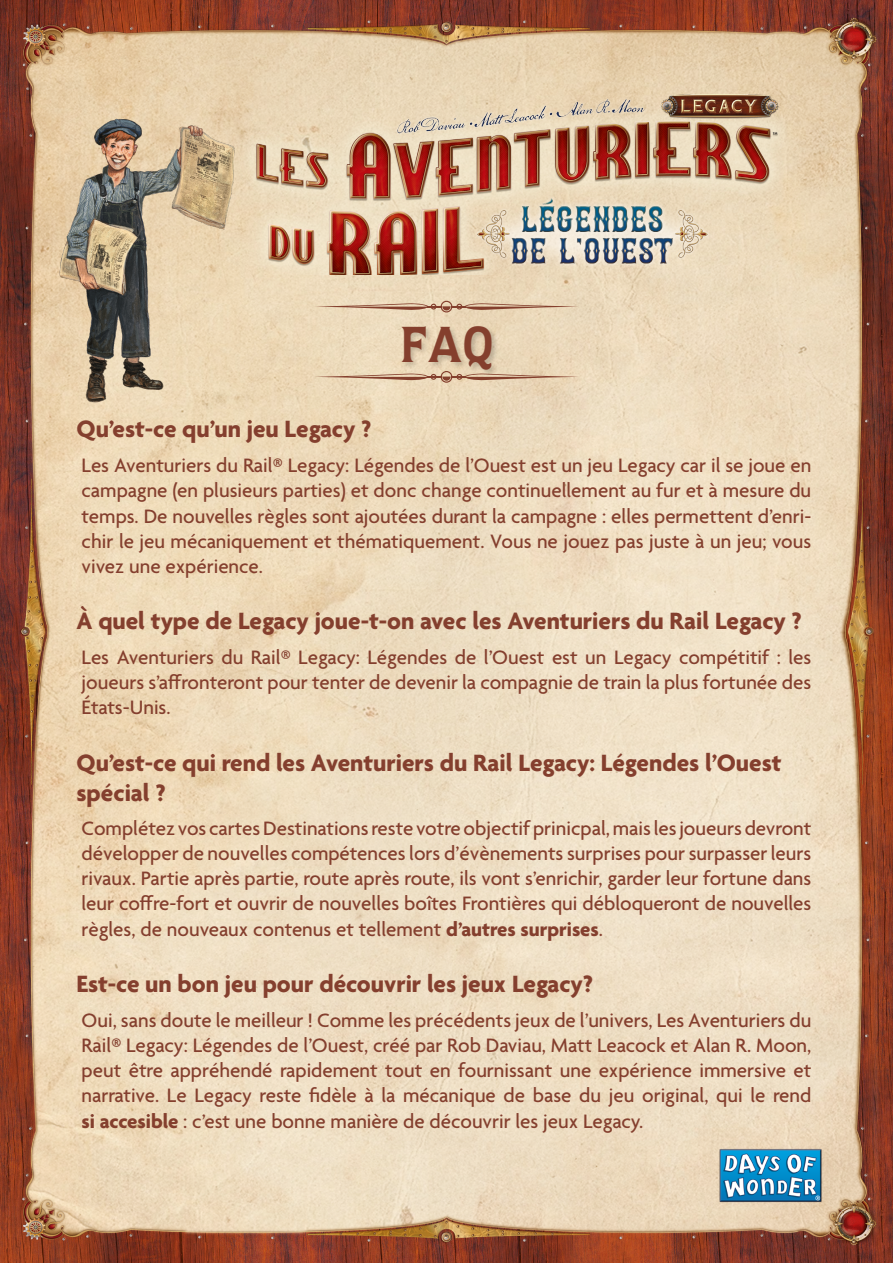
<style>
.page{position:relative;width:893px;height:1263px;background:#fff}
.page>*{position:absolute;margin:0;border:0;box-sizing:border-box;transform-origin:0 0}
.t1{font:700 45px "Quorum";color:#843f2d}
.t2{font:700 25.5px/30.6px "Agenda";color:#843f2e}
.t3{font:500 21px/25.2px "Agenda";color:#843f2e;text-align:justify}
.s1{font-weight:700}
</style>
<div class="page">
<img style="left:0;top:0;width:893px;height:1263px">
<img style="left:229px;top:85px;width:574px;height:189px">
<div style="left:401px;top:325px;width:99px;height:52px;background:#000;opacity:.19"></div>
<svg style="left:310px;top:371px;width:272px;height:12px;background:#d6b99c"></svg>
<svg style="left:310px;top:301px;width:272px;height:11px;background:#d4b79b"></svg>
<img style="left:703px;top:1133px;width:136px;height:86px">
<img style="left:34px;top:109px;width:226px;height:303px">
<h1 class="t1" style="left:400px;top:315px;width:95px">FAQ</h1>
<p class="t2" style="left:77px;top:415px;width:296px">Qu’est-ce qu’un jeu Legacy ?</p>
<p class="t3" style="left:82px;top:454px;width:731px">Les Aventuriers du Rail® Legacy: Légendes de l’Ouest est un jeu Legacy car il se joue en campagne (en plusieurs parties) et donc change continuellement au fur et à mesure du temps. De nouvelles règles sont ajoutées durant la campagne : elles permettent d’enri&shy;chir le jeu mécaniquement et thématiquement. Vous ne jouez pas juste à un jeu; vous vivez une expérience.</p>
<p class="t2" style="left:77px;top:607px;width:727px">À quel type de Legacy joue-t-on avec les Aventuriers du Rail Legacy ?</p>
<p class="t3" style="left:82px;top:646px;width:731px">Les Aventuriers du Rail® Legacy: Légendes de l’Ouest est un Legacy compétitif : les joueurs s’affronteront pour tenter de devenir la compagnie de train la plus fortunée des États-Unis.</p>
<p class="t2" style="left:77px;top:749px;width:706px">Qu’est-ce qui rend les Aventuriers du Rail Legacy: Légendes l’Ouest spécial ?</p>
<p class="t3" style="left:82px;top:817px;width:731px">Complétez vos cartes Destinations reste votre objectif prinicpal, mais les joueurs devront développer de nouvelles compétences lors d’évènements surprises pour surpasser leurs rivaux. Partie après partie, route après route, ils vont s’enrichir, garder leur fortune dans leur coffre-fort et ouvrir de nouvelles boîtes Frontières qui débloqueront de nouvelles règles, de nouveaux contenus et tellement <span class="s1">d’autres surprises</span>.</p>
<p class="t2" style="left:77px;top:970px;width:518px">Est-ce un bon jeu pour découvrir les jeux Legacy?</p>
<p class="t3" style="left:82px;top:1009px;width:731px">Oui, sans doute le meilleur ! Comme les précédents jeux de l’univers, Les Aventuriers du Rail® Legacy: Légendes de l’Ouest, créé par Rob Daviau, Matt Leacock et Alan R. Moon, peut être appréhendé rapidement tout en fournissant une expérience immersive et narrative. Le Legacy reste fidèle à la mécanique de base du jeu original, qui le rend <span class="s1">si accesible</span> : c’est une bonne manière de découvrir les jeux Legacy.</p>
</div>
